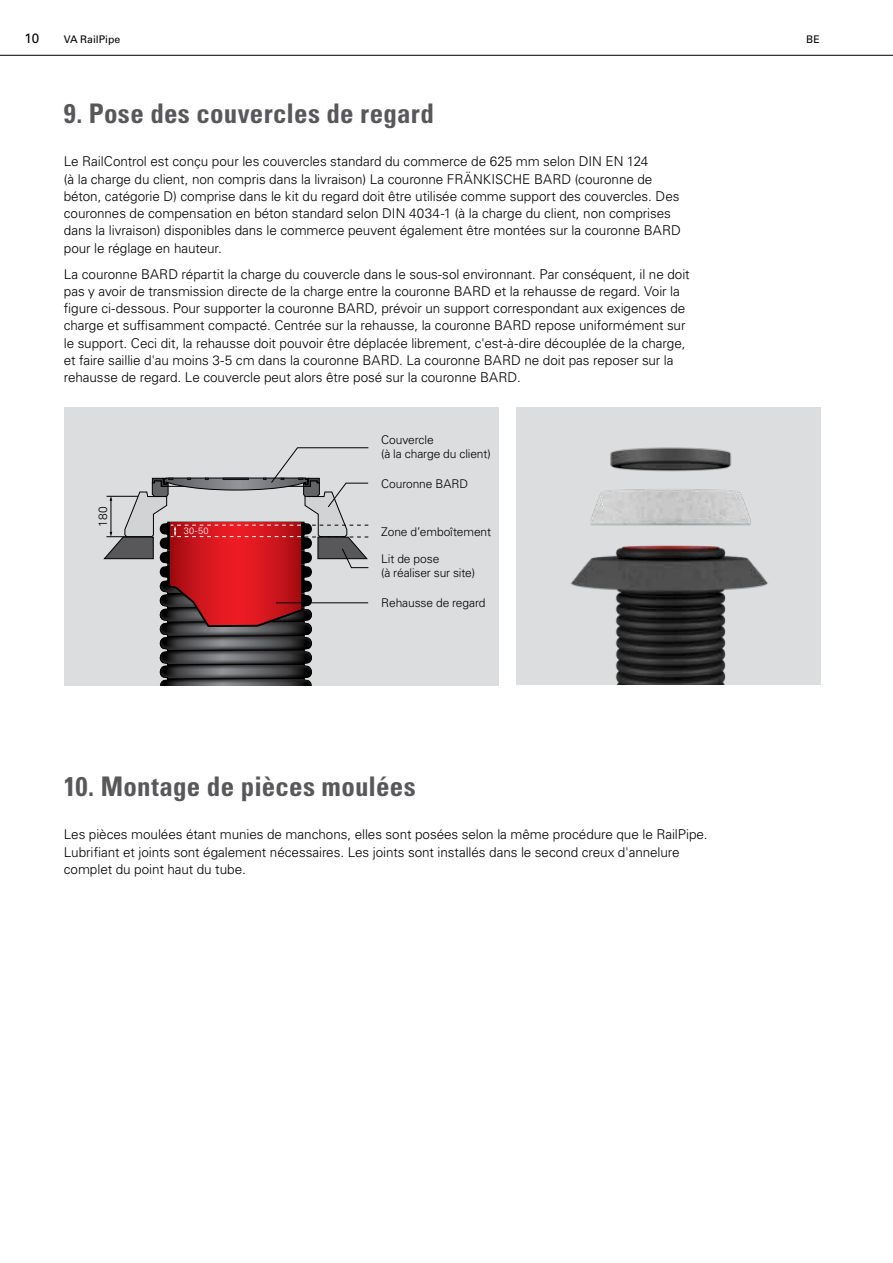
<style>
.page{position:relative;width:893px;height:1263px;background:#fff}
.page>*{position:absolute;margin:0;border:0;box-sizing:border-box;transform-origin:0 0}
.t1{font:700 condensed 27px "Univers LT Pro";letter-spacing:.01em;color:#58585b}
.t2{font:300 13.5px/17.2px "Univers LT Pro 45";letter-spacing:-.005em;color:#000}
.t3{font:13.5px "Univers LT Pro 55 Roman";color:#000}
.t4{font:300 12px/13.5px "Univers LT Pro 45";letter-spacing:-.01em;color:#000}
.t5{font:10.5px "Univers LT Pro 55 Roman";letter-spacing:-.005em;color:#000}
.t6{font:300 9.15px "Univers";color:#fff}
</style>
<div class="page">
<div style="left:516px;top:407px;width:305px;height:278px;background:#dcddde"></div>
<img style="left:570px;top:447px;width:198px;height:238px">
<div style="left:64px;top:407px;width:434px;height:279px;background:#dcddde"></div>
<svg style="left:103px;top:447px;width:266px;height:239px"></svg>
<hr style="left:276px;top:602px;width:92px;height:1px;background:#000">
<hr style="left:0;top:55px;width:893px;height:1px;background:#000">
<p class="t3" style="left:25px;top:29px;width:16px">10</p>
<p class="t5" style="left:64px;top:32px;width:58px">VA RailPipe</p>
<p class="t5" style="left:806px;top:32px;width:15px">BE</p>
<h1 class="t1" style="left:64px;top:97px;width:372px">9. Pose des couvercles de regard</h1>
<p class="t2" style="left:64px;top:153px;width:619px">Le RailControl est conçu pour les couvercles standard du commerce de 625 mm selon DIN EN 124<br>(à la charge du client, non compris dans la livraison) La couronne FRÄNKISCHE BARD (couronne de béton, catégorie D) comprise dans le kit du regard doit être utilisée comme support des couvercles. Des couronnes de compensation en béton standard selon DIN 4034-1 (à la charge du client, non comprises dans la livraison) disponibles dans le commerce peuvent également être montées sur la couronne BARD pour le réglage en hauteur.</p>
<p class="t2" style="left:64px;top:265px;width:627px">La couronne BARD répartit la charge du couvercle dans le sous-sol environnant. Par conséquent, il ne doit pas y avoir de transmission directe de la charge entre la couronne BARD et la rehausse de regard. Voir la figure ci-dessous. Pour supporter la couronne BARD, prévoir un support correspondant aux exigences de charge et suffisamment compacté. Centrée sur la rehausse, la couronne BARD repose uniformément sur le support. Ceci dit, la rehausse doit pouvoir être déplacée librement, c'est-à-dire découplée de la charge, et faire saillie d'au moins 3-5 cm dans la couronne BARD. La couronne BARD ne doit pas reposer sur la rehausse de regard. Le couvercle peut alors être posé sur la couronne BARD.</p>
<p class="t4" style="left:96px;top:527px;width:21px;rotate:-90deg">180</p>
<p class="t6" style="left:184px;top:525px;width:26px">30-50</p>
<p class="t4" style="left:381px;top:433px;width:111px">Couvercle<br>(à la charge du client)</p>
<p class="t4" style="left:381px;top:476px;width:89px">Couronne BARD</p>
<p class="t4" style="left:381px;top:524px;width:111px">Zone d’emboîtement</p>
<p class="t4" style="left:381px;top:552px;width:95px">Lit de pose<br>(à réaliser sur site)</p>
<p class="t4" style="left:381px;top:596px;width:106px">Rehausse de regard</p>
<h1 class="t1" style="left:64px;top:770px;width:353px">10. Montage de pièces moulées</h1>
<p class="t2" style="left:64px;top:825px;width:645px">Les pièces moulées étant munies de manchons, elles sont posées selon la même procédure que le RailPipe.<br>Lubrifiant et joints sont également nécessaires. Les joints sont installés dans le second creux d'annelure complet du point haut du tube.</p>
</div>
